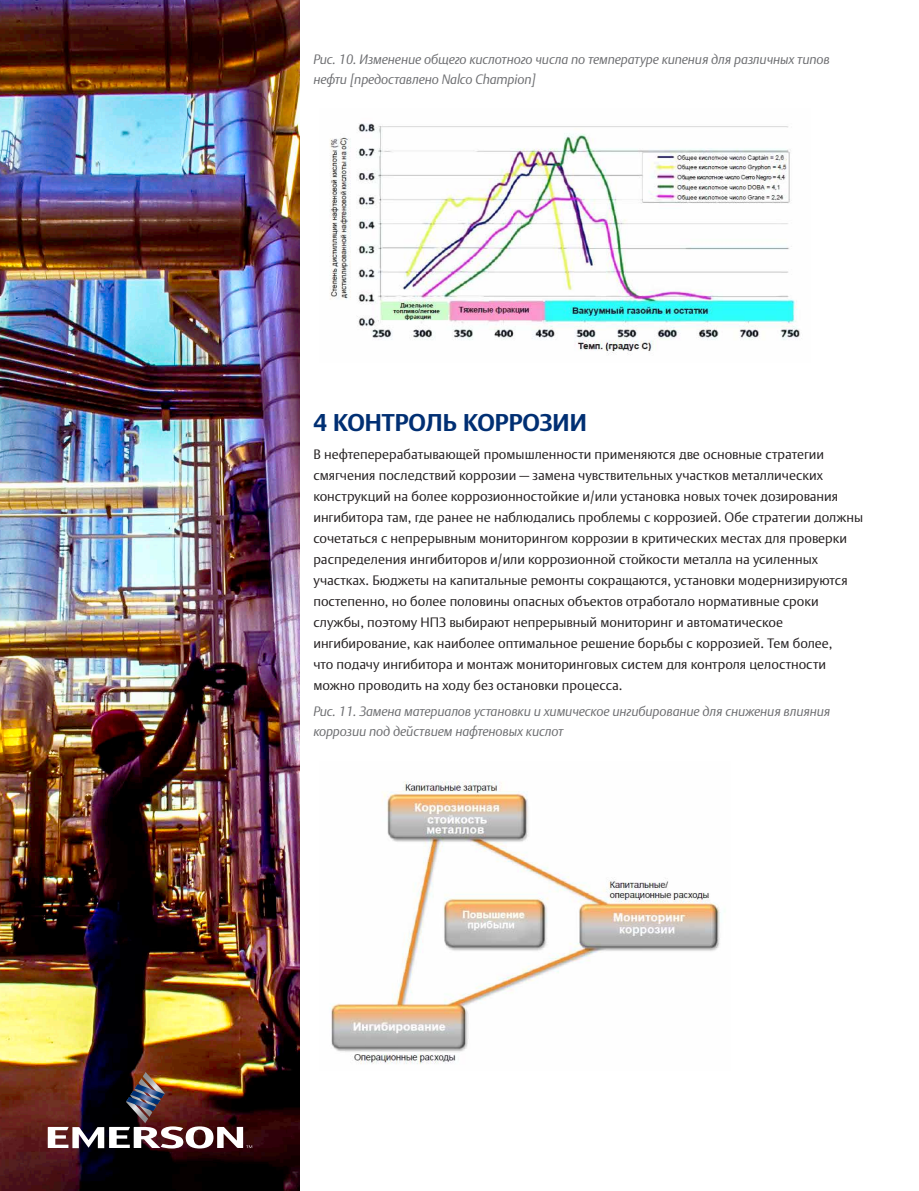
<style>
.page{position:relative;width:919px;height:1191px;background:#fff}
.page>*{position:absolute;margin:0;border:0;box-sizing:border-box;transform-origin:0 0}
.t1{font:700 24px "DTL Argo CT";color:#002f73}
.t2{font:300 13.5px/21px "DTL Argo CT";color:#231f20}
.t3{font:italic 300 13.5px/19.5px "DTL Argo CT";letter-spacing:-.01em;color:#6c6d70}
</style>
<div class="page">
<img style="left:0;top:0;width:300px;height:1191px">
<img style="left:48px;top:1071px;width:204px;height:77px">
<img style="left:329px;top:123px;width:471px;height:231px">
<img style="left:330px;top:781px;width:395px;height:283px">
<p class="t3" style="left:313px;top:50px;width:518px">Рис. 10. Изменение общего кислотного числа по температуре кипения для различных типов нефти [предоставлено Nalco Champion]</p>
<h1 class="t1" style="left:313px;top:408px;width:275px">4 КОНТРОЛЬ КОРРОЗИИ</h1>
<p class="t2" style="left:313px;top:444px;width:551px">В нефтеперерабатывающей промышленности применяются две основные стратегии смягчения последствий коррозии — замена чувствительных участков металлических конструкций на более коррозионностойкие и/или установка новых точек дозирования ингибитора там, где ранее не наблюдались проблемы с коррозией. Обе стратегии должны сочетаться с непрерывным мониторингом коррозии в критических местах для проверки распределения ингибиторов и/или коррозионной стойкости металла на усиленных участках. Бюджеты на капитальные ремонты сокращаются, установки модернизируются постепенно, но более половины опасных объектов отработало нормативные сроки службы, поэтому НПЗ выбирают непрерывный мониторинг и автоматическое ингибирование, как наиболее оптимальное решение борьбы с коррозией. Тем более,<br>что подачу ингибитора и монтаж мониторинговых систем для контроля целостности можно проводить на ходу без остановки процесса.</p>
<p class="t3" style="left:313px;top:702px;width:518px">Рис. 11. Замена материалов установки и химическое ингибирование для снижения влияния коррозии под действием нафтеновых кислот</p>
</div>
